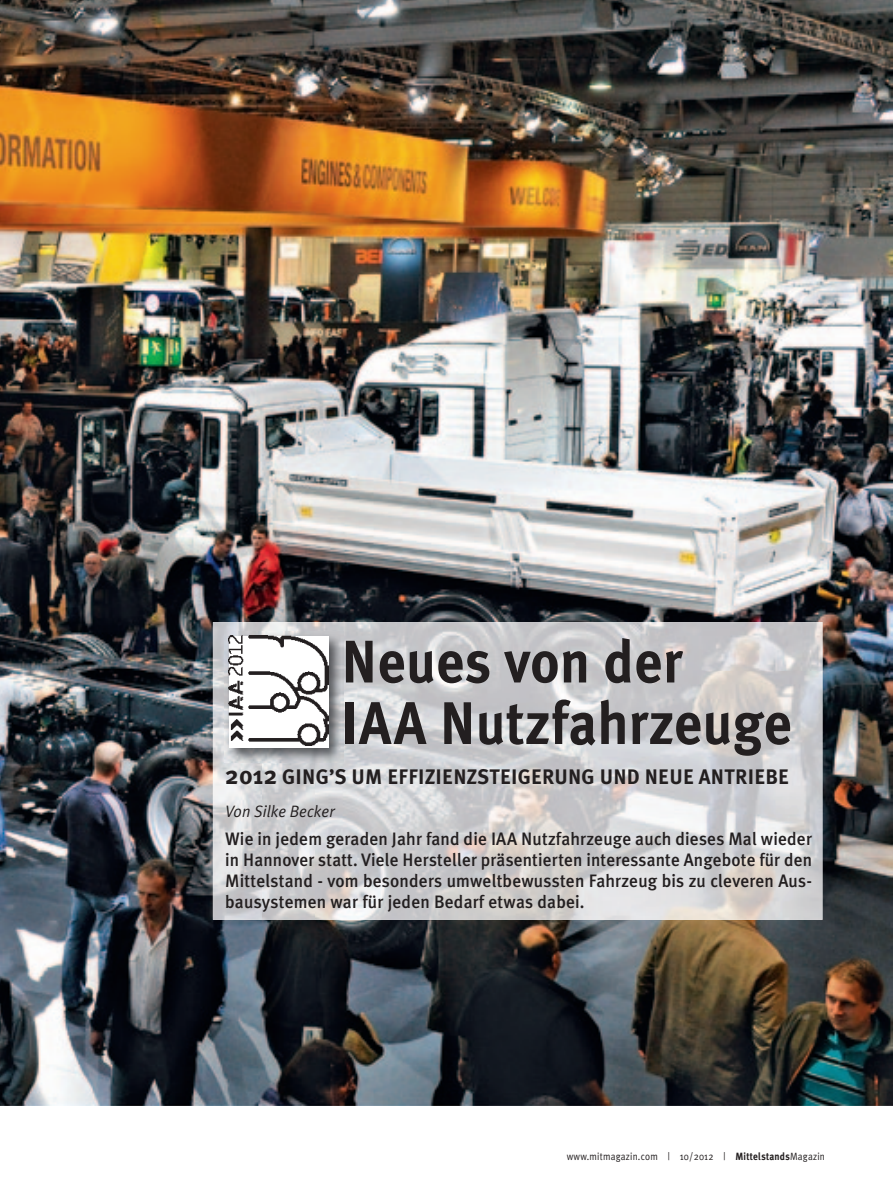
<style>
.page{position:relative;width:893px;height:1191px;background:#fff}
.page>*{position:absolute;margin:0;border:0;box-sizing:border-box;transform-origin:0 0}
.t1{font:700 60px/61.5px "Meta Plus";letter-spacing:.01em;color:#231f20;scale:.92 1}
.t2{font:700 21px "Meta Plus";letter-spacing:.01em;color:#231f20}
.t3{font:500 18px/21px "Meta Plus";letter-spacing:.01em;color:#231f20;text-align:justify}
.t4{font:italic 16.5px "Meta Plus Normal";color:#231f20;scale:.95 1}
.t5{font:10.5px "Meta Plus Normal";letter-spacing:.025em;color:#231f20;scale:.9 1}
.s1{font-size:25.5px}
.s2{font-family:"Meta Plus";font-weight:700}
</style>
<div class="page">
<img style="left:0;top:0;width:893px;height:1106px">
<img style="left:213px;top:622px;width:609px;height:49px">
<img style="left:213px;top:671px;width:50px;height:248px">
<img style="left:315px;top:671px;width:507px;height:248px">
<img style="left:263px;top:762px;width:52px;height:157px">
<img style="left:225px;top:632px;width:119px;height:130px">
<img style="left:229px;top:636px;width:99px;height:109px">
<svg style="left:832px;top:44px;width:9px;height:11px"></svg>
<h1 class="t1" style="left:341px;top:630px;width:491px">NEUES VON DER<br>IAA NUTZFAHRZEUGE</h1>
<p class="t2" style="left:225px;top:764px;width:565px"><span class="s1">2012</span> GING’S UM EFFIZIENZSTEIGERUNG UND NEUE ANTRIEBE</p>
<p class="t4" style="left:225px;top:801px;width:117px">Von Silke Becker</p>
<p class="t3" style="left:225px;top:828px;width:588px">Wie in jedem geraden Jahr fand die IAA Nutzfahrzeuge auch dieses Mal wieder in Hannover statt. Viele Hersteller präsentierten interessante Angebote für den Mittelstand - vom besonders umweltbewussten Fahrzeug bis zu cleveren Aus&shy;bausystemen war für jeden Bedarf etwas dabei.</p>
<p class="t5" style="left:567px;top:1149px;width:288px">www.mitmagazin.com | 10/2012 | <span class="s2">MITTELSTANDS</span>Magazin</p>
</div>
